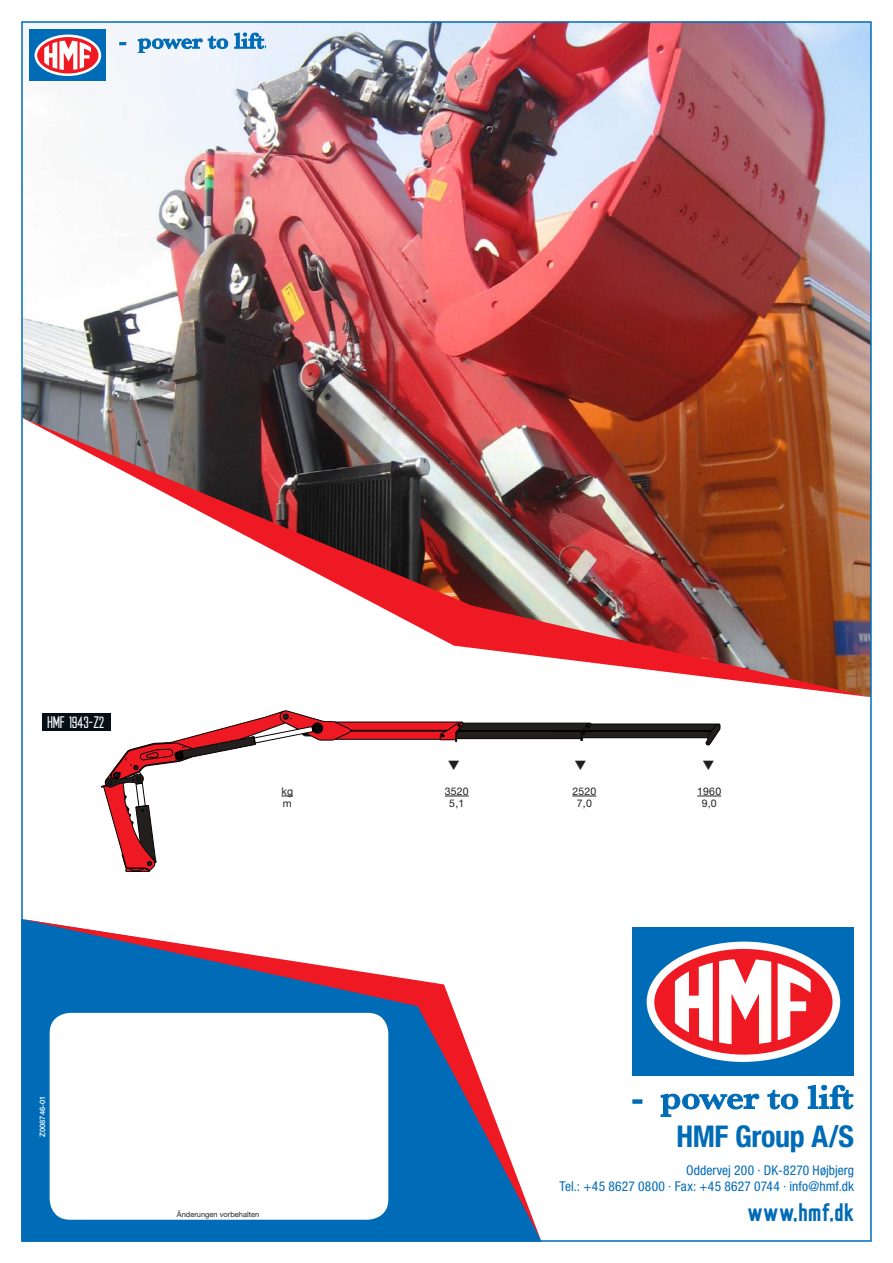
<style>
.page{position:relative;width:893px;height:1263px;background:#fff}
.page>*{position:absolute;margin:0;border:0;box-sizing:border-box;transform-origin:0 0}
.t1{font:700 condensed 30px "Helvetica Neue LT Std";letter-spacing:-.015em;color:#006bb7}
.t2{font:700 24.45px "Warp Three NF";letter-spacing:.05em;color:#006bb7}
.t3{font:15.3px "Warp Three NF";letter-spacing:.015em;color:#fff}
.t4{font:condensed 13.5px/16.2px "Helvetica Neue LT Std";letter-spacing:.01em;color:#006bb7;text-align:right}
.t5{font:10.5px "Helvetica Neue LT Std";letter-spacing:.015em;color:#241f1f}
.t6{font:7.5px "Helvetica Neue LT Std";color:#241f1f}
.t7{font:500 7.5px "Helvetica Neue LT Std";color:#fff}
</style>
<div class="page">
<img style="left:24px;top:24px;width:845px;height:394px">
<div style="left:633px;top:928px;width:221px;height:148px;background:#006bb7"></div>
<div style="left:647px;top:941px;width:193px;height:121px;background:#fff;border-radius:50%"></div>
<svg style="left:654px;top:949px;width:178px;height:106px"></svg>
<svg style="left:633px;top:1085px;width:221px;height:31px"></svg>
<svg style="left:24px;top:919px;width:517px;height:320px;fill:#006bb7"></svg>
<img style="left:24px;top:418px;width:845px;height:279px">
<div style="left:26px;top:26px;width:83px;height:58px;background:linear-gradient(to right,#f8f9fa,#f6f8fb)"></div>
<div style="left:30px;top:30px;width:76px;height:51px;background:#006bb7"></div>
<svg style="left:35px;top:34px;width:66px;height:42px"></svg>
<svg style="left:37px;top:37px;width:62px;height:37px;background:#da8a97"></svg>
<svg style="left:120px;top:33px;width:146px;height:20px"></svg>
<div style="left:43px;top:713px;width:68px;height:17px;background:#050f16"></div>
<div style="left:49px;top:1012px;width:340px;height:208px;background:#fff;border-radius:21px"></div>
<div style="left:48px;top:1011px;width:342px;height:210px;border:2px solid #006bb7;border-radius:21px"></div>
<svg style="left:101px;top:710px;width:620px;height:162px"></svg>
<p class="t3" style="left:48px;top:713px;width:58px">HMF 1943-Z2</p>
<p class="t5" style="left:281px;top:785px;width:13px">kg</p>
<p class="t5" style="left:445px;top:785px;width:25px">3520</p>
<p class="t5" style="left:572px;top:785px;width:25px">2520</p>
<p class="t5" style="left:697px;top:785px;width:25px">1960</p>
<p class="t5" style="left:283px;top:797px;width:10px">m</p>
<p class="t5" style="left:449px;top:797px;width:16px">5,1</p>
<p class="t5" style="left:577px;top:797px;width:16px">7,0</p>
<p class="t5" style="left:702px;top:797px;width:16px">9,0</p>
<p class="t7" style="left:38px;top:1137px;width:43px;rotate:-90deg">Z008746-01</p>
<p class="t6" style="left:177px;top:1210px;width:84px">Änderungen vorbehalten</p>
<h1 class="t1" style="left:676px;top:1118px;width:179px">HMF Group A/S</h1>
<p class="t4" style="left:560px;top:1162px;width:296px">Oddervej 200 · DK-8270 Højbjerg<br>Tel.: +45 8627 0800 · Fax: +45 8627 0744 · info@hmf.dk</p>
<h2 class="t2" style="left:748px;top:1197px;width:108px">www.hmf.dk</h2>
</div>
